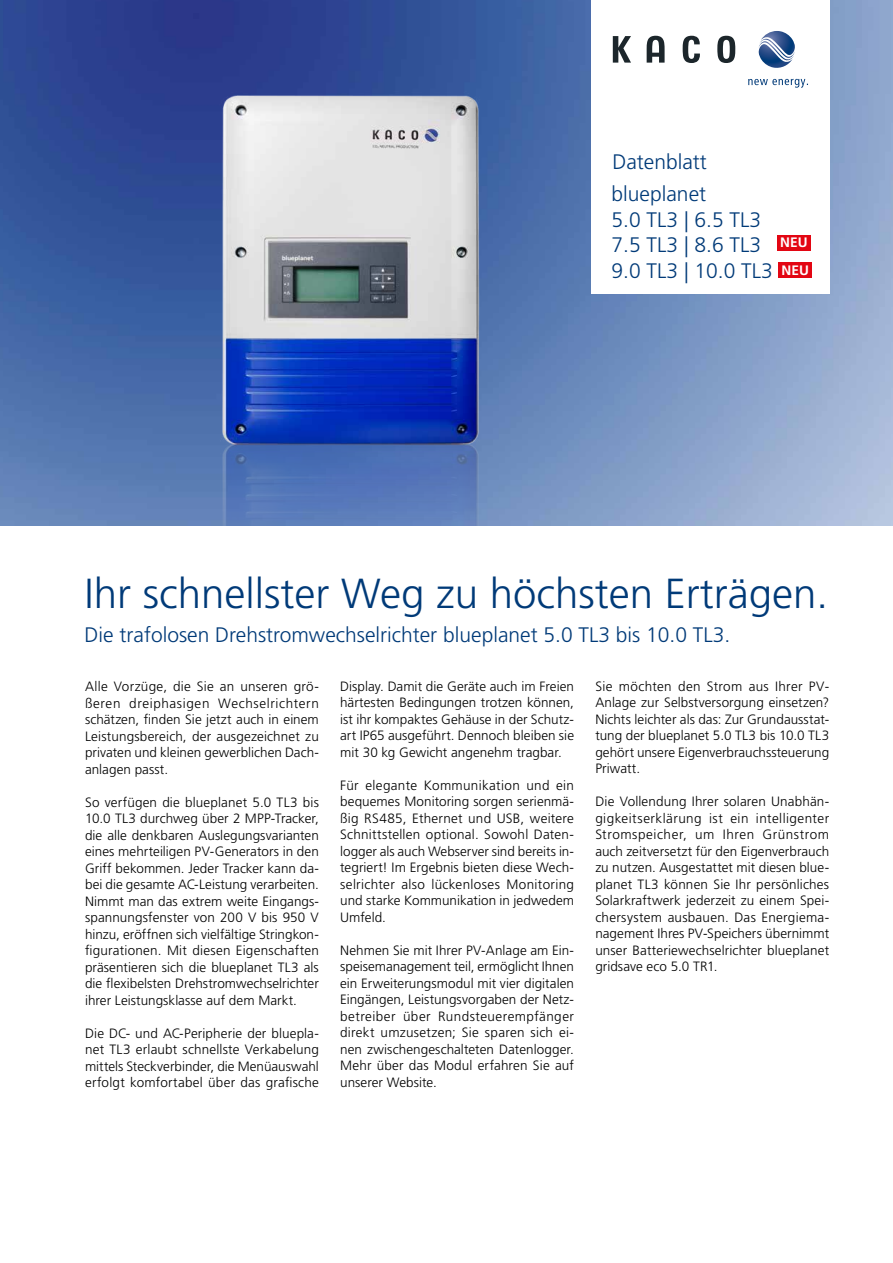
<style>
.page{position:relative;width:893px;height:1263px;background:#fff}
.page>*{position:absolute;margin:0;border:0;box-sizing:border-box;transform-origin:0 0}
.t1{font:300 42px "Frutiger LT Pro";color:#003a78}
.t2{font:300 21px/25.5px "Frutiger LT Pro";color:#003a78}
.t3{font:700 13.65px/27.5px "Frutiger LT Pro";color:#fff}
.t4{font:300 13.5px/16.5px "Frutiger LT Pro";letter-spacing:.005em;color:#000;text-align:justify}
</style>
<div class="page">
<img style="left:0;top:0;width:893px;height:526px">
<img style="left:209px;top:85px;width:284px;height:441px">
<div style="left:591px;top:0;width:238px;height:294px;background:#fff"></div>
<div style="left:777px;top:235px;width:34px;height:16px;background:#e30613"></div>
<div style="left:779px;top:262px;width:33px;height:16px;background:#e30613"></div>
<svg style="left:613px;top:36px;width:122px;height:27px"></svg>
<svg style="left:758px;top:31px;width:37px;height:37px"></svg>
<svg style="left:748px;top:79px;width:60px;height:9px"></svg>
<h2 class="t2" style="left:612px;top:149px;width:96px">Datenblatt</h2>
<h2 class="t2" style="left:612px;top:182px;width:163px">blueplanet<br>5.0 TL3 | 6.5 TL3<br>7.5 TL3 | 8.6 TL3<br>9.0 TL3 | 10.0 TL3</h2>
<p class="t3" style="left:780px;top:229px;width:30px">NEU<br>NEU</p>
<h1 class="t1" style="left:85px;top:569px;width:745px">Ihr schnellster Weg zu höchsten Erträgen.</h1>
<h2 class="t2" style="left:85px;top:622px;width:647px">Die trafolosen Drehstromwechselrichter blueplanet 5.0 TL3 bis 10.0 TL3.</h2>
<p class="t4" style="left:85px;top:678px;width:235px">Alle Vorzüge, die Sie an unseren grö&shy;ßeren dreiphasigen Wechselrichtern schätzen, finden Sie jetzt auch in einem Leistungsbereich, der ausgezeichnet zu privaten und kleinen gewerblichen Dach&shy;anlagen passt.</p>
<p class="t4" style="left:85px;top:794px;width:235px">So verfügen die blueplanet 5.0 TL3 bis 10.0 TL3 durchweg über 2 MPP-Tracker, die alle denkbaren Auslegungsvarianten eines mehrteiligen PV-Generators in den Griff bekommen. Jeder Tracker kann da&shy;bei die gesamte AC-Leistung verarbeiten.<br>Nimmt man das extrem weite Eingangs&shy;spannungsfenster von 200 V bis 950 V hinzu, eröffnen sich vielfältige Stringkon&shy;figurationen. Mit diesen Eigenschaften präsentieren sich die blueplanet TL3 als die flexibelsten Drehstromwechselrichter ihrer Leistungsklasse auf dem Markt.</p>
<p class="t4" style="left:85px;top:1025px;width:235px">Die DC- und AC-Peripherie der bluepla&shy;net TL3 erlaubt schnellste Verkabelung mittels Steckverbinder, die Menüauswahl erfolgt komfortabel über das grafische</p>
<p class="t4" style="left:595px;top:678px;width:235px">Sie möchten den Strom aus Ihrer PV-Anlage zur Selbstversorgung einsetzen?<br>Nichts leichter als das: Zur Grundausstat&shy;tung der blueplanet 5.0 TL3 bis 10.0 TL3 gehört unsere Eigenverbrauchssteuerung Priwatt.</p>
<p class="t4" style="left:595px;top:793px;width:235px">Die Vollendung Ihrer solaren Unabhän&shy;gigkeitserklärung ist ein intelligenter Stromspeicher, um Ihren Grünstrom auch zeitversetzt für den Eigenverbrauch zu nutzen. Ausgestattet mit diesen blue&shy;planet TL3 können Sie Ihr persönliches Solarkraftwerk jederzeit zu einem Spei&shy;chersystem ausbauen. Das Energiema&shy;nagement Ihres PV-Speichers übernimmt unser Batteriewechselrichter blueplanet gridsave eco 5.0 TR1.</p>
<p class="t4" style="left:340px;top:678px;width:235px">Display. Damit die Geräte auch im Freien härtesten Bedingungen trotzen können, ist ihr kompaktes Gehäuse in der Schutz&shy;art IP65 ausgeführt. Dennoch bleiben sie mit 30 kg Gewicht angenehm tragbar.</p>
<p class="t4" style="left:340px;top:777px;width:235px">Für elegante Kommunikation und ein bequemes Monitoring sorgen serienmä&shy;ßig RS485, Ethernet und USB, weitere Schnittstellen optional. Sowohl Daten&shy;logger als auch Webserver sind bereits in&shy;tegriert! Im Ergebnis bieten diese Wech&shy;selrichter also lückenloses Monitoring und starke Kommunikation in jedwedem Umfeld.</p>
<p class="t4" style="left:340px;top:942px;width:235px">Nehmen Sie mit Ihrer PV-Anlage am Ein&shy;speisemanagement teil, ermöglicht Ihnen ein Erweiterungsmodul mit vier digitalen Eingängen, Leistungsvorgaben der Netz&shy;betreiber über Rundsteuerempfänger direkt umzusetzen; Sie sparen sich ei&shy;nen zwischengeschalteten Datenlogger.<br>Mehr über das Modul erfahren Sie auf unserer Website.</p>
</div>
